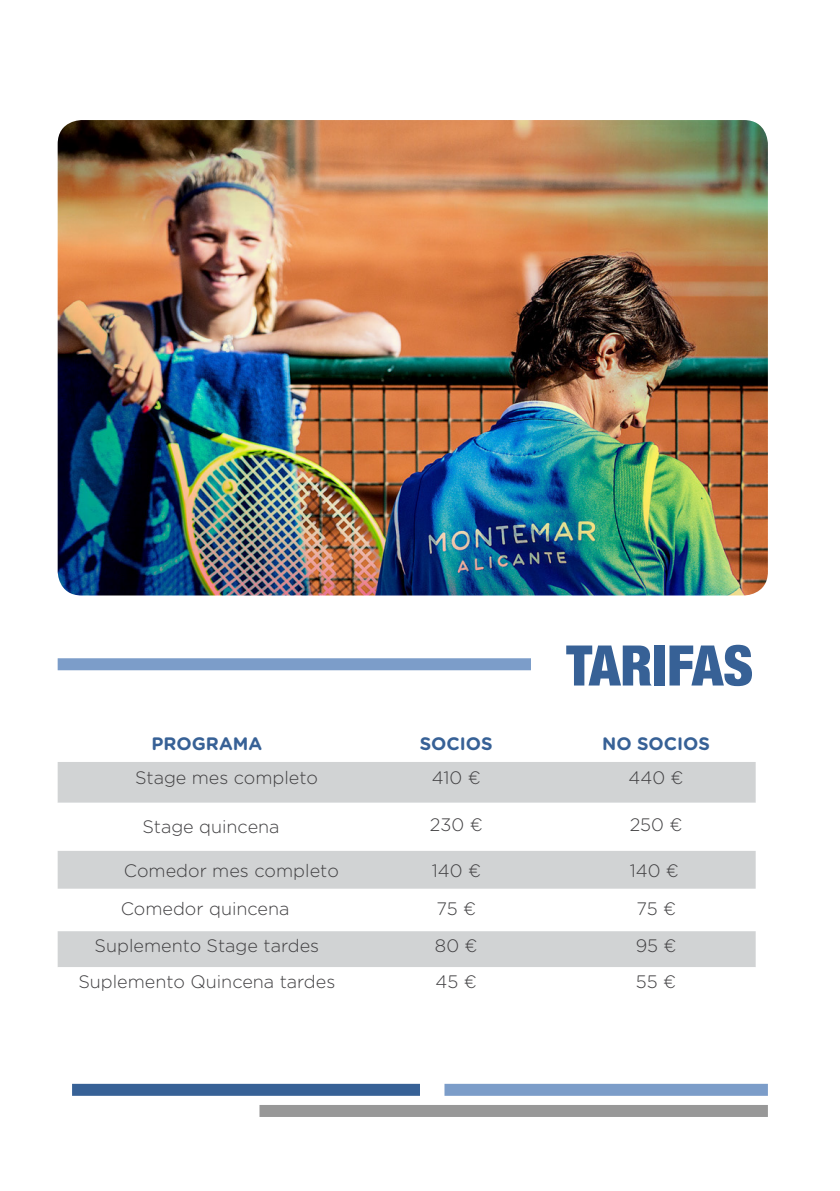
<style>
.page{position:relative;width:840px;height:1191px;background:#fff}
.page>*{position:absolute;margin:0;border:0;box-sizing:border-box;transform-origin:0 0}
.t1{font:900 condensed 56px "Helvetica Neue";color:#376196}
.t2{font:300 18px "Gotham Rounded";color:#414042}
.t3{font:700 18px "Gotham Rounded";color:#376196}
</style>
<div class="page">
<div style="left:58px;top:762px;width:697px;height:40px;background:#d1d3d4"></div>
<svg style="left:58px;top:802px;width:697px;height:165px"></svg>
<div style="left:58px;top:658px;width:472px;height:12px;background:#7c9dc9"></div>
<img style="left:58px;top:120px;width:709px;height:475px">
<div style="left:72px;top:1083px;width:348px;height:12px;background:#376196"></div>
<div style="left:259px;top:1105px;width:508px;height:12px;background:#989898"></div>
<div style="left:444px;top:1083px;width:323px;height:12px;background:#7c9dc9"></div>
<h1 class="t1" style="left:566px;top:619px;width:188px">TARIFAS</h1>
<p class="t3" style="left:151px;top:730px;width:112px">PROGRAMA</p>
<p class="t3" style="left:419px;top:730px;width:74px">SOCIOS</p>
<p class="t3" style="left:601px;top:730px;width:109px">NO SOCIOS</p>
<p class="t2" style="left:135px;top:766px;width:184px">Stage mes completo</p>
<p class="t2" style="left:431px;top:766px;width:50px">410 €</p>
<p class="t2" style="left:628px;top:766px;width:57px">440 €</p>
<p class="t2" style="left:142px;top:814px;width:139px">Stage quincena</p>
<p class="t2" style="left:429px;top:812px;width:54px">230 €</p>
<p class="t2" style="left:629px;top:812px;width:54px">250 €</p>
<p class="t2" style="left:124px;top:858px;width:216px">Comedor mes completo</p>
<p class="t2" style="left:431px;top:858px;width:51px">140 €</p>
<p class="t2" style="left:629px;top:858px;width:51px">140 €</p>
<p class="t2" style="left:121px;top:896px;width:170px">Comedor quincena</p>
<p class="t2" style="left:436px;top:896px;width:41px">75 €</p>
<p class="t2" style="left:636px;top:896px;width:41px">75 €</p>
<p class="t2" style="left:94px;top:933px;width:226px">Suplemento Stage tardes</p>
<p class="t2" style="left:434px;top:933px;width:44px">80 €</p>
<p class="t2" style="left:635px;top:933px;width:42px">95 €</p>
<p class="t2" style="left:78px;top:969px;width:258px">Suplemento Quincena tardes</p>
<p class="t2" style="left:435px;top:969px;width:43px">45 €</p>
<p class="t2" style="left:635px;top:969px;width:42px">55 €</p>
</div>
